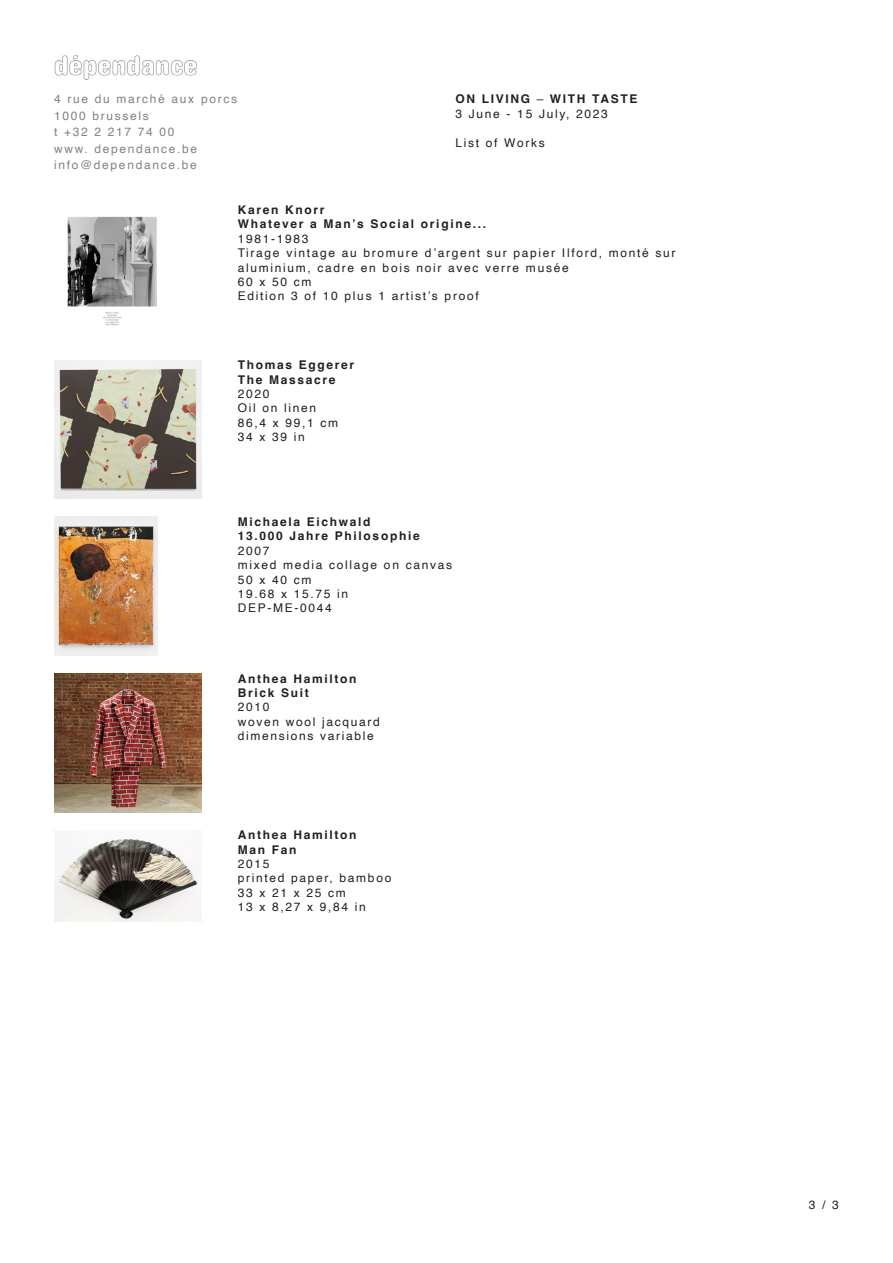
<style>
.page{position:relative;width:893px;height:1263px;background:#fff}
.page>*{position:absolute;margin:0;border:0;box-sizing:border-box;transform-origin:0 0}
._02-Caption{font:12px/14.4px "Helvetica";letter-spacing:.14em;color:#231f20}
._02-Caption-2{font:700 12px "Helvetica";letter-spacing:.14em;color:#231f20}
.t1{font:12px/16.5px "Helvetica";letter-spacing:.14em;color:#808285}
._01-Title_BOLD{font:700 12px "Helvetica";letter-spacing:.14em;color:#231f20}
.s1{color:#6c6d70}
</style>
<div class="page">
<img style="left:54px;top:55px;width:143px;height:25px">
<img style="left:54px;top:360px;width:148px;height:139px">
<img style="left:54px;top:517px;width:104px;height:138px">
<img style="left:54px;top:674px;width:148px;height:138px">
<img style="left:54px;top:838px;width:148px;height:83px">
<img style="left:67px;top:216px;width:90px;height:109px">
<p class="t1" style="left:54px;top:91px;width:185px">4 rue du marché aux porcs<br>1000 brussels<br>t +32 2 217 74 00<br>www. dependance.be info@dependance.be</p>
<p class="_01-Title_BOLD" style="left:455px;top:92px;width:183px">ON LIVING <span class="s1">–</span> WITH TASTE</p>
<p class="_02-Caption" style="left:455px;top:107px;width:154px">3 June - 15 July, 2023</p>
<p class="_02-Caption" style="left:455px;top:135px;width:91px">List of Works</p>
<p class="_02-Caption-2" style="left:238px;top:202px;width:88px">Karen Knorr</p>
<p class="_02-Caption-2" style="left:238px;top:217px;width:250px">Whatever a Man’s Social origine...</p>
<p class="_02-Caption" style="left:238px;top:232px;width:72px">1981-1983</p>
<p class="_02-Caption" style="left:238px;top:246px;width:439px">Tirage vintage au bromure d’argent sur papier Ilford, monté sur aluminium, cadre en bois noir avec verre musée</p>
<p class="_02-Caption" style="left:238px;top:275px;width:75px">60 x 50 cm</p>
<p class="_02-Caption" style="left:238px;top:289px;width:243px">Edition 3 of 10 plus 1 artist’s proof</p>
<p class="_02-Caption-2" style="left:238px;top:358px;width:118px">Thomas Eggerer</p>
<p class="_02-Caption-2" style="left:238px;top:372px;width:99px">The Massacre</p>
<p class="_02-Caption" style="left:238px;top:387px;width:33px">2020</p>
<p class="_02-Caption" style="left:238px;top:401px;width:80px">Oil on linen</p>
<p class="_02-Caption" style="left:238px;top:416px;width:102px">86,4 x 99,1 cm</p>
<p class="_02-Caption" style="left:238px;top:430px;width:69px">34 x 39 in</p>
<p class="_02-Caption-2" style="left:238px;top:514px;width:134px">Michaela Eichwald</p>
<p class="_02-Caption-2" style="left:238px;top:529px;width:184px">13.000 Jahre Philosophie</p>
<p class="_02-Caption" style="left:238px;top:544px;width:33px">2007</p>
<p class="_02-Caption" style="left:238px;top:558px;width:216px">mixed media collage on canvas</p>
<p class="_02-Caption" style="left:238px;top:572px;width:75px">50 x 40 cm</p>
<p class="_02-Caption" style="left:238px;top:587px;width:112px">19.68 x 15.75 in</p>
<p class="_02-Caption" style="left:238px;top:601px;width:96px">DEP-ME-0044</p>
<p class="_02-Caption-2" style="left:238px;top:671px;width:120px">Anthea Hamilton</p>
<p class="_02-Caption-2" style="left:238px;top:685px;width:73px">Brick Suit</p>
<p class="_02-Caption" style="left:238px;top:700px;width:33px">2010</p>
<p class="_02-Caption" style="left:238px;top:715px;width:144px">woven wool jacquard</p>
<p class="_02-Caption" style="left:238px;top:729px;width:138px">dimensions variable</p>
<p class="_02-Caption-2" style="left:238px;top:828px;width:120px">Anthea Hamilton</p>
<p class="_02-Caption-2" style="left:238px;top:842px;width:60px">Man Fan</p>
<p class="_02-Caption" style="left:238px;top:857px;width:33px">2015</p>
<p class="_02-Caption" style="left:238px;top:871px;width:155px">printed paper, bamboo</p>
<p class="_02-Caption" style="left:238px;top:886px;width:110px">33 x 21 x 25 cm</p>
<p class="_02-Caption" style="left:238px;top:900px;width:130px">13 x 8,27 x 9,84 in</p>
<p class="_02-Caption" style="left:809px;top:1198px;width:32px">3 / 3</p>
</div>
